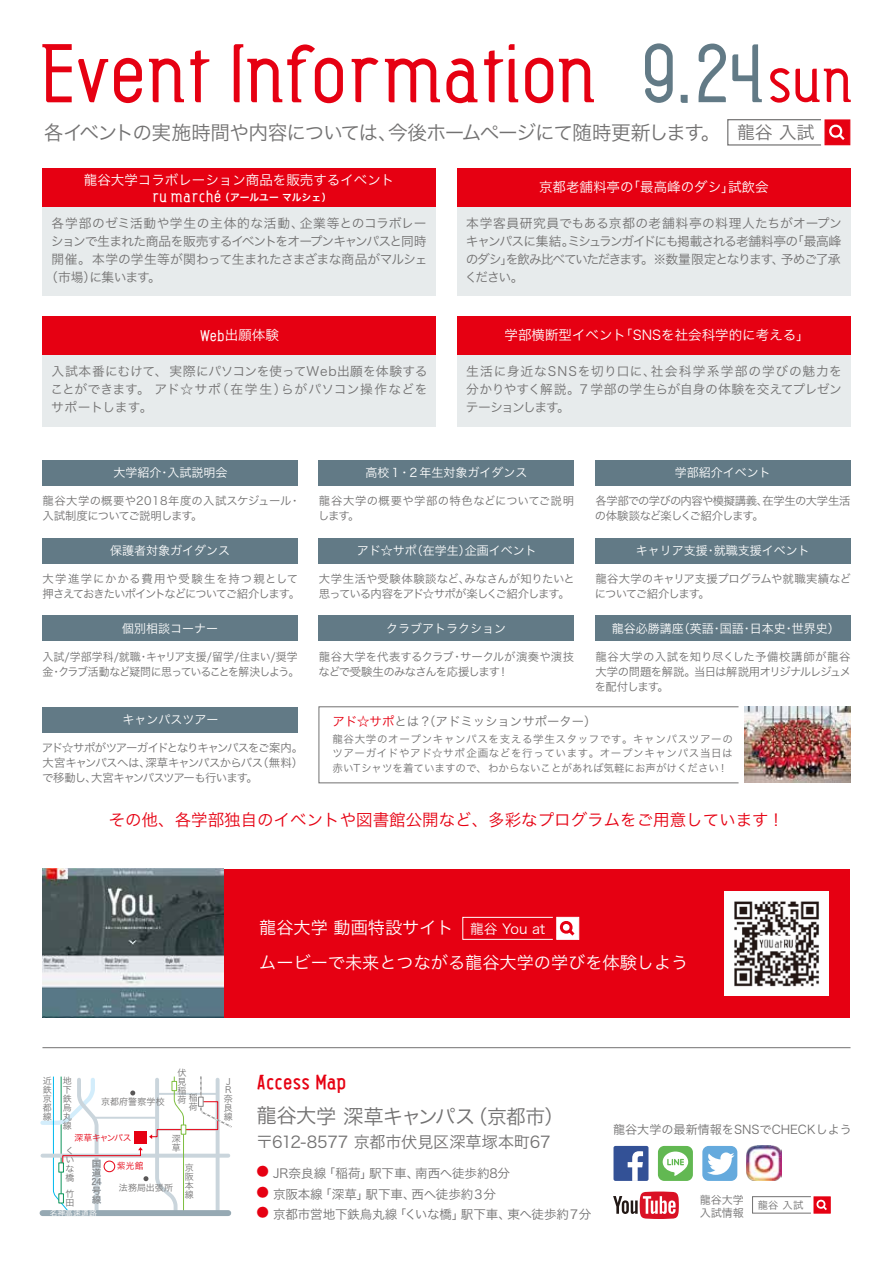
<style>
.page{position:relative;width:893px;height:1263px;background:#fff}
.page>*{position:absolute;margin:0;border:0;box-sizing:border-box;transform-origin:0 0}
.t1{font:500 70.5px "Barkpipe";letter-spacing:-.04em;color:#e60012}
.t2{font:20.25px "Hira Kaku Pro W3";letter-spacing:-.03em;color:#727171}
.t3{font:19.8px "Hira Kaku Pro W3";letter-spacing:-.06em;color:#727171}
.t4{font:17.85px "Hira Kaku Pro W3";color:#727171}
.t5{font:700 17.4px "Barkpipe";letter-spacing:-.025em;color:#e60012}
.t6{font:17.1px "Hira Kaku Pro W3";color:#fff}
.t7{font:16.5px "Hira Kaku Pro W3";color:#e60012}
.t8{font:16.05px "Hira Kaku Pro W3";letter-spacing:-.01em;color:#727171}
.t9{font:13.5px "Hira Kaku Pro W3";color:#fff}
.t10{font:12.75px/18px "Hira Kaku Pro W3";letter-spacing:-.025em;color:#727171;text-align:justify}
.t11{font:12.75px "Hira Kaku Pro W3";letter-spacing:-.08em;color:#727171}
.t12{font:12.75px "Hira Kaku Pro W3";letter-spacing:.035em;color:#727171}
.t13{font:12.6px "Hira Kaku Pro W3";letter-spacing:-.01em;color:#727171}
.t14{font:12.45px "Hira Kaku Pro W3";color:#727171}
.t15{font:12.15px "Hira Kaku Pro W3";color:#727171}
.t16{font:12px "Hira Kaku Pro W3";color:#fff}
.t17{font:11.4px/15px "Hira Kaku Pro W3";letter-spacing:-.035em;color:#727171}
.t18{font:11.4px/15px "Hira Kaku Pro W3";letter-spacing:-.055em;color:#727171;scale:.96 1}
.t19{font:11.4px/15px "Hira Kaku Pro W3";letter-spacing:-.055em;color:#727171}
.t20{font:11.4px/15px "Hira Kaku Pro W3";color:#727171}
.t21{font:11.4px/15px "Hira Kaku Pro W3";letter-spacing:.03em;color:#727171}
.t22{font:11.1px/13.2px "Hira Kaku Pro W3";color:#727171}
.t23{font:10.5px/14.4px "Hira Kaku Pro W3";color:#727171;text-align:justify}
.t24{font:10.2px "Hira Kaku Pro W3";color:#727171}
.t25{font:9.75px "Hira Kaku Pro W6";color:#fff}
.t26{font:9px/9px "Hira Kaku Pro W3";letter-spacing:.015em;color:#727171;text-align:justify}
.t27{font:8.85px "Hira Kaku Pro W3";letter-spacing:-.08em;color:#e60012}
.t28{font:8.85px "Hira Kaku Pro W3";letter-spacing:-.025em;color:#e60012}
.t29{font:7.65px "Hira Kaku Pro W3";letter-spacing:.015em;color:#fff}
.s1{color:#627a86}
.s2{font-size:54.15px}
.s3{font-family:"Barkpipe";font-weight:500;font-size:14.25px}
.s4{font-family:"Barkpipe";font-weight:500}
.s5{color:#e60012}
.s6{font-size:13.65px}
.s7{font-size:19.65px}
</style>
<div class="page">
<div style="left:43px;top:869px;width:807px;height:149px;background:#e60012"></div>
<div style="left:43px;top:460px;width:255px;height:26px;background:#627a86"></div>
<div style="left:43px;top:173px;width:393px;height:123px;background:#e7ebec"></div>
<hr style="left:42px;top:1047px;width:808px;height:1px;background:#727171">
<div style="left:43px;top:1210px;width:185px;height:6px;background:#96a9b3"></div>
<svg style="left:39px;top:1076px;width:193px;height:139px"></svg>
<svg style="left:198px;top:1097px;width:5px;height:9px"></svg>
<svg style="left:59px;top:1163px;width:5px;height:9px"></svg>
<div style="left:134px;top:1131px;width:13px;height:13px;background:#e60012"></div>
<div style="left:104px;top:1161px;width:11px;height:11px;border:1px solid #e60012;border-radius:50%"></div>
<div style="left:613px;top:1146px;width:35px;height:35px;background:#335196;border-radius:2px"></div>
<svg style="left:628px;top:1151px;width:15px;height:30px"></svg>
<div style="left:658px;top:1146px;width:35px;height:35px;background:#62b852;border-radius:6px"></div>
<svg style="left:663px;top:1151px;width:25px;height:25px"></svg>
<div style="left:702px;top:1146px;width:35px;height:35px;background:#65aadd;border-radius:6px"></div>
<svg style="left:707px;top:1152px;width:27px;height:23px"></svg>
<img style="left:747px;top:1146px;width:35px;height:35px">
<svg style="left:613px;top:1191px;width:66px;height:28px"></svg>
<div style="left:752px;top:1196px;width:59px;height:17px;border:1px solid #727171"></div>
<div style="left:727px;top:119px;width:95px;height:27px;border:1px solid #727171"></div>
<div style="left:824px;top:119px;width:26px;height:26px;background:#e60012;border:1px solid #e60012"></div>
<svg style="left:829px;top:124px;width:16px;height:16px"></svg>
<div style="left:43px;top:168px;width:393px;height:39px;background:#e60012"></div>
<img style="left:43px;top:869px;width:180px;height:149px">
<img style="left:724px;top:891px;width:104px;height:104px">
<div style="left:457px;top:173px;width:393px;height:123px;background:#e7ebec"></div>
<div style="left:457px;top:168px;width:393px;height:39px;background:#e60012"></div>
<div style="left:43px;top:320px;width:393px;height:107px;background:#e7ebec"></div>
<div style="left:43px;top:316px;width:393px;height:38px;background:#e60012"></div>
<div style="left:43px;top:538px;width:255px;height:25px;background:#627a86"></div>
<div style="left:595px;top:460px;width:255px;height:26px;background:#627a86"></div>
<div style="left:319px;top:538px;width:255px;height:25px;background:#627a86"></div>
<div style="left:595px;top:538px;width:255px;height:25px;background:#627a86"></div>
<div style="left:43px;top:615px;width:255px;height:26px;background:#627a86"></div>
<div style="left:319px;top:615px;width:255px;height:26px;background:#627a86"></div>
<div style="left:595px;top:615px;width:255px;height:26px;background:#627a86"></div>
<div style="left:319px;top:460px;width:255px;height:26px;background:#627a86"></div>
<div style="left:43px;top:707px;width:255px;height:25px;background:#627a86"></div>
<div style="left:457px;top:320px;width:393px;height:107px;background:#e7ebec"></div>
<div style="left:457px;top:316px;width:393px;height:38px;background:#e60012"></div>
<div style="left:319px;top:706px;width:420px;height:77px;border:1px solid #727171"></div>
<div style="left:463px;top:917px;width:90px;height:22px;border:1px solid #fff"></div>
<svg style="left:556px;top:917px;width:23px;height:22px"></svg>
<svg style="left:557px;top:918px;width:21px;height:21px"></svg>
<img style="left:745px;top:707px;width:105px;height:76px">
<div style="left:814px;top:1197px;width:16px;height:16px;background:#e60012"></div>
<svg style="left:814px;top:1198px;width:15px;height:14px"></svg>
<h1 class="t1" style="left:41px;top:26px;width:815px">Event Information <span class="s1">9.24</span><span class="s2">sun</span></h1>
<h3 class="t4" style="left:737px;top:117px;width:79px">龍谷 入試</h3>
<h3 class="t3" style="left:44px;top:115px;width:678px">各イベントの実施時間や内容については、今後ホームページにて随時更新します。</h3>
<p class="t9" style="left:84px;top:167px;width:312px">龍谷大学コラボレーション商品を販売するイベント</p>
<p class="t25" style="left:152px;top:189px;width:181px"><span class="s3">ru marché</span>（アールユー マルシェ）</p>
<p class="t9" style="left:539px;top:175px;width:231px">京都老舗料亭の「最高峰のダシ」試飲会</p>
<p class="t12" style="left:52px;top:212px;width:377px">各学部のゼミ活動や学生の主体的な活動、企業等とのコラボレー</p>
<p class="t11" style="left:51px;top:230px;width:377px">ションで生まれた商品を販売するイベントをオープンキャンパスと同時</p>
<p class="t10" style="left:52px;top:249px;width:377px">開催。本学の学生等が関わって生まれたさまざまな商品がマルシェ</p>
<p class="t10" style="left:45px;top:267px;width:117px">（市場）に集います。</p>
<p class="t10" style="left:465px;top:213px;width:378px">本学客員研究員でもある京都の老舗料亭の料理人たちがオープンキャンパスに集結。ミシュランガイドにも掲載される老舗料亭の「最高峰のダシ」を飲み比べていただきます。※数量限定となります、予めご了承ください。</p>
<p class="t9" style="left:199px;top:323px;width:81px"><span class="s4">Web</span>出願体験</p>
<p class="t9" style="left:504px;top:323px;width:307px">学部横断型イベント「SNSを社会科学的に考える」</p>
<p class="t10" style="left:51px;top:361px;width:378px">入試本番にむけて、実際にパソコンを使ってWeb出願を体験することができます。アド☆サポ（在学生）らがパソコン操作などをサポートします。</p>
<p class="t10" style="left:466px;top:361px;width:378px">生活に身近なSNSを切り口に、社会科学系学部の学びの魅力を分かりやすく解説。７学部の学生らが自身の体験を交えてプレゼンテーションします。</p>
<p class="t16" style="left:113px;top:462px;width:115px">大学紹介・入試説明会</p>
<p class="t20" style="left:43px;top:493px;width:259px">龍谷大学の概要や2018年度の入試スケジュール・入試制度についてご説明します。</p>
<p class="t16" style="left:365px;top:462px;width:163px">高校１・２年生対象ガイダンス</p>
<p class="t21" style="left:318px;top:493px;width:257px">龍谷大学の概要や学部の特色などについてご説明します。</p>
<p class="t16" style="left:675px;top:462px;width:97px">学部紹介イベント</p>
<p class="t19" style="left:595px;top:493px;width:257px">各学部での学びの内容や模擬講義、在学生の大学生活の体験談など楽しくご紹介します。</p>
<p class="t16" style="left:110px;top:540px;width:121px">保護者対象ガイダンス</p>
<p class="t16" style="left:357px;top:540px;width:181px">アド☆サポ（在学生）企画イベント</p>
<p class="t16" style="left:636px;top:540px;width:175px">キャリア支援・就職支援イベント</p>
<p class="t17" style="left:43px;top:570px;width:259px">大学進学にかかる費用や受験生を持つ親として押さえておきたいポイントなどについてご紹介します。</p>
<p class="t17" style="left:319px;top:570px;width:258px">大学生活や受験体験談など、みなさんが知りたいと思っている内容をアド☆サポが楽しくご紹介します。</p>
<p class="t17" style="left:595px;top:570px;width:258px">龍谷大学のキャリア支援プログラムや就職実績などについてご紹介します。</p>
<p class="t16" style="left:122px;top:617px;width:97px">個別相談コーナー</p>
<p class="t16" style="left:386px;top:617px;width:121px">クラブアトラクション</p>
<p class="t16" style="left:612px;top:617px;width:229px">龍谷必勝講座（英語・国語・日本史・世界史）</p>
<p class="t18" style="left:43px;top:648px;width:269px">入試/学部学科/就職・キャリア支援/留学/住まい/奨学金・クラブ活動など疑問に思っていることを解決しよう。</p>
<p class="t17" style="left:319px;top:648px;width:257px">龍谷大学を代表するクラブ・サークルが演奏や演技などで受験生のみなさんを応援します！</p>
<p class="t17" style="left:595px;top:648px;width:258px;text-align:justify">龍谷大学の入試を知り尽くした予備校講師が龍谷大学の問題を解説。当日は解説用オリジナルレジュメを配付します。</p>
<p class="t16" style="left:122px;top:709px;width:97px">キャンパスツアー</p>
<p class="t14" style="left:332px;top:711px;width:266px"><span class="s5">アド☆サポ</span>とは？（アドミッションサポーター）</p>
<p class="t17" style="left:42px;top:739px;width:263px;text-align:justify">アド☆サポがツアーガイドとなりキャンパスをご案内。大宮キャンパスへは、深草キャンパスからバス（無料）で移動し、大宮キャンパスツアーも行います。</p>
<p class="t23" style="left:332px;top:731px;width:402px">龍谷大学のオープンキャンパスを支える学生スタッフです。キャンパスツアーのツアーガイドやアド☆サポ企画などを行っています。オープンキャンパス当日は赤いTシャツを着ていますので、わからないことがあれば気軽にお声がけください！</p>
<h3 class="t7" style="left:109px;top:805px;width:677px">その他、各学部独自のイベントや図書館公開など、多彩なプログラムをご用意しています！</h3>
<h3 class="t6" style="left:259px;top:913px;width:288px">龍谷大学 動画特設サイト <span class="s6">龍谷 You at</span></h3>
<h3 class="t6" style="left:259px;top:947px;width:431px">ムービーで未来とつながる龍谷大学の学びを体験しよう</h3>
<p class="t26" style="left:43px;top:1076px;width:10px">近鉄京都線</p>
<p class="t26" style="left:63px;top:1076px;width:10px">地下鉄烏丸線</p>
<p class="t26" style="left:101px;top:1097px;width:65px">京都府警察学校</p>
<p class="t26" style="left:178px;top:1068px;width:10px">伏見稲荷</p>
<p class="t26" style="left:189px;top:1092px;width:10px">稲荷</p>
<p class="t27" style="left:74px;top:1130px;width:59px">深草キャンパス</p>
<p class="t28" style="left:117px;top:1158px;width:28px">紫光館</p>
<p class="t26" style="left:172px;top:1133px;width:10px">深草</p>
<p class="t26" style="left:66px;top:1145px;width:10px;text-align:left">くいな橋</p>
<p class="t26" style="left:92px;top:1158px;width:11px">国道24号線</p>
<p class="t26" style="left:185px;top:1163px;width:10px">京阪本線</p>
<p class="t26" style="left:119px;top:1182px;width:56px">法務局出張所</p>
<p class="t26" style="left:66px;top:1188px;width:10px">竹田</p>
<p class="t29" style="left:50px;top:1206px;width:49px">名神高速道路</p>
<p class="t26" style="left:224px;top:1076px;width:10px;text-align:left">J<br>R奈良線</p>
<h3 class="t5" style="left:256px;top:1069px;width:91px">Access Map</h3>
<h2 class="t2" style="left:256px;top:1098px;width:309px">龍谷大学 深草キャンパス<span class="s7">（京都市）</span></h2>
<h3 class="t8" style="left:256px;top:1127px;width:296px">〒612-8577 京都市伏見区深草塚本町67</h3>
<p class="t13" style="left:256px;top:1162px;width:255px"><sup>●</sup> JR奈良線「稲荷」駅下車、南西へ徒歩約8分</p>
<p class="t13" style="left:256px;top:1182px;width:241px"><sup>●</sup> 京阪本線「深草」駅下車、西へ徒歩約３分</p>
<p class="t13" style="left:256px;top:1203px;width:336px"><sup>●</sup> 京都市営地下鉄烏丸線「くいな橋」駅下車、東へ徒歩約７分</p>
<p class="t15" style="left:613px;top:1118px;width:240px">龍谷大学の最新情報をSNSでCHECKしよう</p>
<p class="t22" style="left:700px;top:1192px;width:46px">龍谷大学入試情報</p>
<p class="t24" style="left:758px;top:1196px;width:47px">龍谷 入試</p>
</div>
